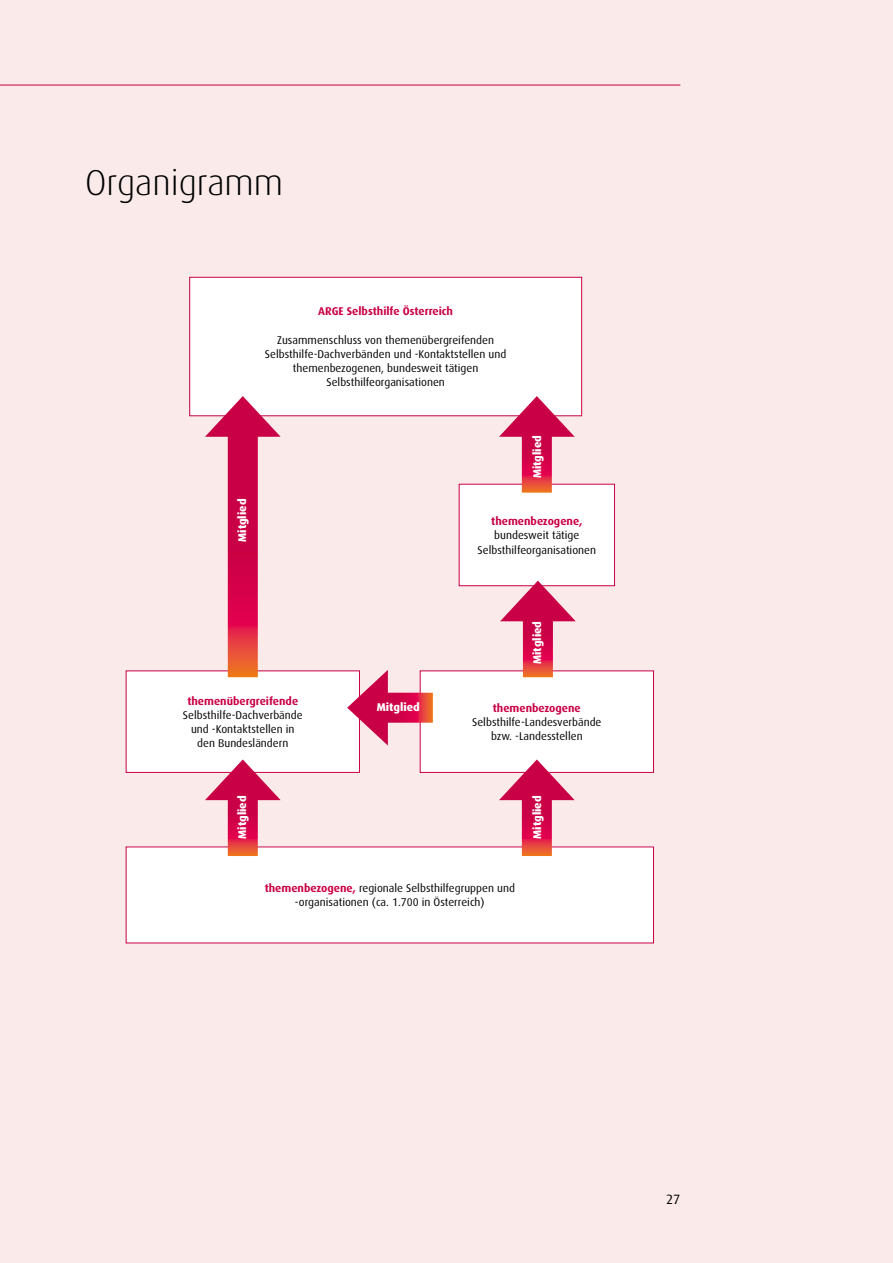
<style>
.page{position:relative;width:893px;height:1263px;background:#faebea}
.page>*{position:absolute;margin:0;border:0;box-sizing:border-box;transform-origin:0 0}
.Überschrift-mittel{font:300 36px "Dax";color:#000}
.t1{font:13.5px "Dax";color:#000}
.GT-klein{font:11.25px/14.2px "Dax";color:#000;text-align:center}
.GT-klein-2{font:800 11.25px "Dax";color:#fff}
.GT-klein-3{font:700 11.25px "Dax";color:#c90045}
.s1{font-weight:700;color:#c90045}
</style>
<div class="page">
<hr style="left:0;top:85px;width:680px;height:1px;background:#c90045">
<div style="left:190px;top:277px;width:392px;height:139px;background:#fff"></div>
<div style="left:189px;top:277px;width:393px;height:139px;border:1px solid #c90045"></div>
<div style="left:459px;top:484px;width:155px;height:102px;background:#fff"></div>
<div style="left:459px;top:484px;width:156px;height:102px;border:1px solid #c90045"></div>
<div style="left:126px;top:671px;width:233px;height:101px;background:#fff"></div>
<div style="left:126px;top:671px;width:234px;height:102px;border:1px solid #c90045"></div>
<div style="left:420px;top:671px;width:233px;height:101px;background:#fff"></div>
<div style="left:420px;top:671px;width:234px;height:102px;border:1px solid #c90045"></div>
<div style="left:126px;top:847px;width:527px;height:96px;background:#fff"></div>
<svg style="left:228px;top:800px;width:30px;height:56px;background:#d91844"></svg>
<svg style="left:205px;top:759px;width:76px;height:41px"></svg>
<svg style="left:522px;top:800px;width:30px;height:56px;background:#d91843"></svg>
<svg style="left:499px;top:759px;width:76px;height:41px"></svg>
<svg style="left:523px;top:621px;width:30px;height:56px;background:#d81743"></svg>
<svg style="left:500px;top:581px;width:76px;height:40px"></svg>
<svg style="left:228px;top:437px;width:30px;height:240px;background:#d41144"></svg>
<svg style="left:205px;top:396px;width:76px;height:41px"></svg>
<svg style="left:522px;top:437px;width:30px;height:56px;background:#d91945"></svg>
<svg style="left:499px;top:396px;width:76px;height:41px"></svg>
<svg style="left:388px;top:693px;width:45px;height:30px"></svg>
<svg style="left:347px;top:670px;width:41px;height:75px"></svg>
<p class="Überschrift-mittel" style="left:85px;top:163px;width:200px">Organigramm</p>
<p class="GT-klein-3" style="left:318px;top:305px;width:136px">ARGE Selbsthilfe Österreich</p>
<p class="GT-klein" style="left:265px;top:333px;width:243px">Zusammenschluss von themenübergreifenden Selbsthilfe-Dachverbänden und -Kontaktstellen und themenbezogenen, bundesweit tätigen Selbsthilfeorganisationen</p>
<p class="GT-klein-2" style="left:236px;top:542px;width:45px;rotate:-90deg">Mitglied</p>
<p class="GT-klein-2" style="left:531px;top:478px;width:45px;rotate:-90deg">Mitglied</p>
<p class="GT-klein" style="left:478px;top:514px;width:120px"><span class="s1">themenbezogene, </span>bundesweit tätige<br>Selbsthilfeorganisationen</p>
<p class="GT-klein-2" style="left:531px;top:664px;width:45px;rotate:-90deg">Mitglied</p>
<p class="GT-klein" style="left:183px;top:694px;width:121px"><span class="s1">themenübergreifende<br></span>Selbsthilfe-Dachverbände und -Kontaktstellen in den Bundesländern</p>
<p class="GT-klein" style="left:472px;top:701px;width:131px"><span class="s1">themenbezogene<br></span>Selbsthilfe-Landesverbände bzw. -Landesstellen</p>
<p class="GT-klein-2" style="left:377px;top:700px;width:45px">Mitglied</p>
<p class="GT-klein-2" style="left:236px;top:839px;width:45px;rotate:-90deg">Mitglied</p>
<p class="GT-klein-2" style="left:531px;top:839px;width:45px;rotate:-90deg">Mitglied</p>
<p class="GT-klein" style="left:265px;top:881px;width:252px"><span class="s1">themenbezogene,</span> regionale Selbsthilfegruppen und -organisationen (ca. 1.700 in Österreich)</p>
<p class="t1" style="left:666px;top:1192px;width:16px">27</p>
</div>
